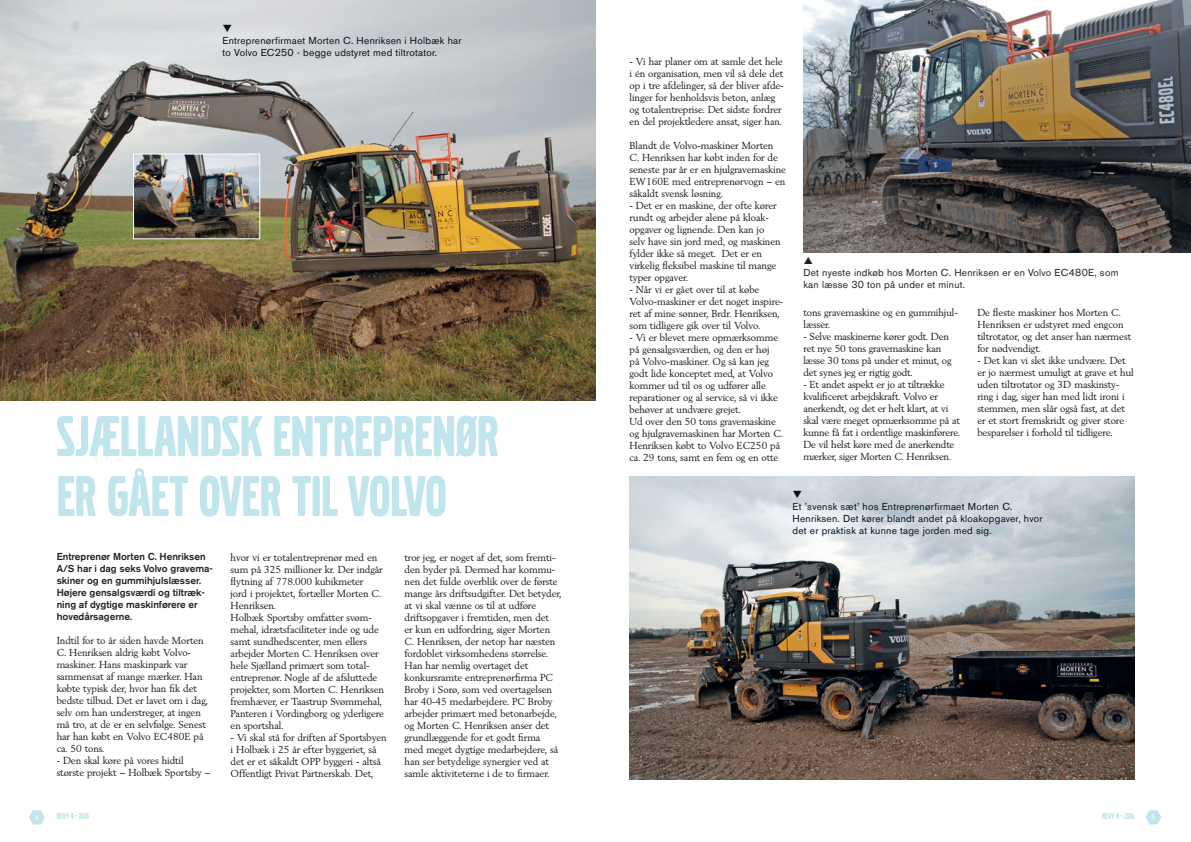
<style>
.page{position:relative;width:1191px;height:842px;background:#fff}
.page>*{position:absolute;margin:0;border:0;box-sizing:border-box;transform-origin:0 0}
.a_Overskrift_afsnit{font:60px "Volvo Broad Pro";color:#c0e5ec}
.a_Brødtekst{font:10px/12px "Volvo Serif Pro";color:#231f20}
.a_billedtekst{font:10px/12px "Volvo Sans Pro";letter-spacing:.025em;color:#001322}
.a_Brødtekst-2{font:500 10px/12px "Volvo Sans Pro";color:#231f20}
.a_billedtekst-2{font:10px/12px "Volvo Sans Pro";letter-spacing:.025em;color:#231f20}
.a_Overskrift_afsnit-2{font:9px "Volvo Broad Pro";color:#c0e5ec}
.a_Sidepaginering{font:7px "Volvo Sans";color:#fff}
</style>
<div class="page">
<svg style="left:29px;top:810px;width:16px;height:14px"></svg>
<svg style="left:1145px;top:810px;width:16px;height:14px"></svg>
<img style="left:629px;top:476px;width:505px;height:304px">
<img style="left:0;top:0;width:595px;height:401px">
<img style="left:135px;top:156px;width:123px;height:81px">
<div style="left:133px;top:154px;width:127px;height:85px;border:1px solid #fff"></div>
<img style="left:803px;top:0;width:388px;height:253px">
<svg style="left:223px;top:24px;width:9px;height:8px"></svg>
<svg style="left:793px;top:491px;width:8px;height:7px"></svg>
<p class="a_billedtekst" style="left:223px;top:34px;width:240px">Entreprenørfirmaet Morten C. Henriksen i Holbæk har to Volvo EC250 - begge udstyret med tiltrotator.</p>
<p class="a_Overskrift_afsnit" style="left:57px;top:408px;width:443px">SJÆLLANDSK ENTREPRENØR</p>
<p class="a_Overskrift_afsnit" style="left:57px;top:468px;width:391px">ER GÅET OVER TIL VOLVO</p>
<p class="a_Brødtekst" style="left:231px;top:551px;width:153px">hvor vi er totalentreprenør med en sum på 325 millioner kr. Der indgår flytning af 778.000 kubikmeter<br>jord i projektet, fortæller Morten C.<br>Henriksen.</p>
<p class="a_Brødtekst" style="left:231px;top:611px;width:155px">Holbæk Sportsby omfatter svøm&shy;mehal, idrætsfaciliteter inde og ude samt sundhedscenter, men ellers arbejder Morten C. Henriksen over hele Sjælland primært som total&shy;entreprenør. Nogle af de afsluttede projekter, som Morten C. Henriksen fremhæver, er Taastrup Svømmehal,<br>Panteren i Vordingborg og yderligere en sportshal.</p>
<p class="a_Brødtekst" style="left:231px;top:731px;width:157px">- Vi skal stå for driften af Sportsbyen i Holbæk i 25 år efter byggeriet, så det er et såkaldt OPP byggeri - altså Offentligt Privat Partnerskab. Det,</p>
<p class="a_Brødtekst" style="left:404px;top:551px;width:158px">tror jeg, er noget af det, som fremti&shy;den byder på. Dermed har kommu&shy;nen det fulde overblik over de første mange års driftsudgifter. Det betyder, at vi skal vænne os til at udføre driftsopgaver i fremtiden, men det<br>er kun en udfordring, siger Morten C. Henriksen, der netop har næsten fordoblet virksomhedens størrelse.</p>
<p class="a_Brødtekst" style="left:404px;top:659px;width:155px">Han har nemlig overtaget det konkursramte entreprenørfirma PC Broby i Sorø, som ved overtagelsen har 40-45 medarbejdere. PC Broby arbejder primært med betonarbejde, og Morten C. Henriksen anser det grundlæggende for et godt firma med meget dygtige medarbejdere, så han ser betydelige synergier ved at samle aktiviteterne i de to firmaer.</p>
<p class="a_Brødtekst-2" style="left:57px;top:550px;width:158px">Entreprenør Morten C. Henriksen<br>A/S har i dag seks Volvo gravema&shy;skiner og en gummihjulslæsser.<br>Højere gensalgsværdi og tiltræk&shy;ning af dygtige maskinførere er hovedårsagerne.</p>
<p class="a_Brødtekst" style="left:57px;top:635px;width:152px">Indtil for to år siden havde Morten<br>C. Henriksen aldrig købt Volvo&shy;maskiner. Hans maskinpark var sammensat af mange mærker. Han købte typisk der, hvor han fik det bedste tilbud. Det er lavet om i dag, selv om han understreger, at ingen må tro, at de er en selvfølge. Senest har han købt en Volvo EC480E på ca. 50 tons.</p>
<p class="a_Brødtekst" style="left:57px;top:755px;width:155px">- Den skal køre på vores hidtil største projekt – Holbæk Sportsby –</p>
<p class="a_Brødtekst" style="left:629px;top:55px;width:156px">- Vi har planer om at samle det hele i én organisation, men vil så dele det op i tre afdelinger, så der bliver afde&shy;linger for henholdsvis beton, anlæg og totalentreprise. Det sidste fordrer en del projektledere ansat, siger han.</p>
<p class="a_Brødtekst" style="left:629px;top:139px;width:158px">Blandt de Volvo-maskiner Morten<br>C. Henriksen har købt inden for de seneste par år er en hjulgravemaskine<br>EW160E med entreprenørvogn – en såkaldt svensk løsning.</p>
<p class="a_Brødtekst" style="left:629px;top:199px;width:153px">- Det er en maskine, der ofte kører rundt og arbejder alene på kloak&shy;opgaver og lignende. Den kan jo selv have sin jord med, og maskinen fylder ikke så meget. Det er en virkelig fleksibel maskine til mange typer opgaver.</p>
<p class="a_Brødtekst" style="left:629px;top:283px;width:155px">- Når vi er gået over til at købe Volvo-maskiner er det noget inspire&shy;ret af mine sønner, Brdr. Henriksen, som tidligere gik over til Volvo.</p>
<p class="a_Brødtekst" style="left:629px;top:331px;width:150px">- Vi er blevet mere opmærksomme på gensalgsværdien, og den er høj på Volvo-maskiner. Og så kan jeg godt lide konceptet med, at Volvo kommer ud til os og udfører alle reparationer og al service, så vi ikke behøver at undvære grejet.</p>
<p class="a_Brødtekst" style="left:629px;top:415px;width:155px">Ud over den 50 tons gravemaskine og hjulgravemaskinen har Morten C.<br>Henriksen købt to Volvo EC250 på ca. 29 tons, samt en fem og en otte</p>
<p class="a_billedtekst-2" style="left:803px;top:267px;width:316px">Det nyeste indkøb hos Morten C. Henriksen er en Volvo EC480E, som kan læsse 30 ton på under et minut.</p>
<p class="a_Brødtekst" style="left:803px;top:307px;width:156px">tons gravemaskine og en gummihjul&shy;læsser.</p>
<p class="a_Brødtekst" style="left:803px;top:331px;width:149px">- Selve maskinerne kører godt. Den ret nye 50 tons gravemaskine kan læsse 30 tons på under et minut, og det synes jeg er rigtig godt.</p>
<p class="a_Brødtekst" style="left:803px;top:379px;width:158px">- Et andet aspekt er jo at tiltrække kvalificeret arbejdskraft. Volvo er anerkendt, og det er helt klart, at vi skal være meget opmærksomme på at kunne få fat i ordentlige maskinførere.<br>De vil helst køre med de anerkendte mærker, siger Morten C. Henriksen.</p>
<p class="a_Brødtekst" style="left:977px;top:307px;width:155px">De fleste maskiner hos Morten C.<br>Henriksen er udstyret med engcon tiltrotator, og det anser han nærmest for nødvendigt.</p>
<p class="a_Brødtekst" style="left:977px;top:355px;width:158px">- Det kan vi slet ikke undvære. Det er jo nærmest umuligt at grave et hul uden tiltrotator og 3D maskinsty&shy;ring i dag, siger han med lidt ironi i stemmen, men slår også fast, at det er et stort fremskridt og giver store besparelser i forhold til tidligere.</p>
<p class="a_billedtekst" style="left:792px;top:501px;width:251px">Et ’svensk sæt’ hos Entreprenørfirmaet Morten C.<br>Henriksen. Det kører blandt andet på kloakopgaver, hvor det er praktisk at kunne tage jorden med sig.</p>
<p class="a_Sidepaginering" style="left:35px;top:813px;width:6px">4</p>
<p class="a_Overskrift_afsnit-2" style="left:57px;top:812px;width:34px">REVY 4 - 2016</p>
<p class="a_Overskrift_afsnit-2" style="left:1102px;top:812px;width:34px">REVY 4 - 2016</p>
<p class="a_Sidepaginering" style="left:1151px;top:813px;width:6px">5</p>
</div>
